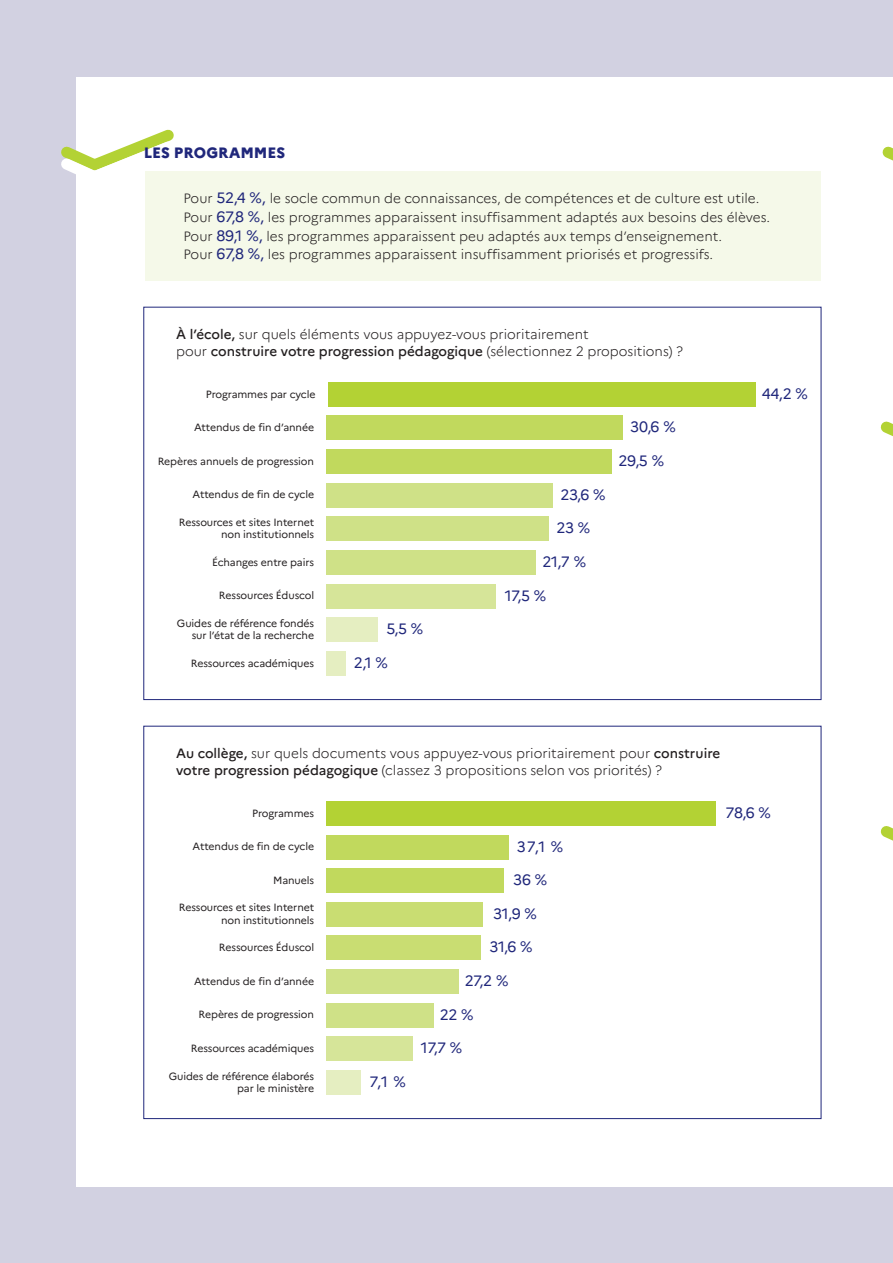
<style>
.page{position:relative;width:893px;height:1263px;background:#d2d1e1}
.page>*{position:absolute;margin:0;border:0;box-sizing:border-box;transform-origin:0 0}
.t1{font:15px "Marianne";letter-spacing:-.02em;color:#20277b}
.t2{font:800 15px "Marianne";color:#20277b}
.t3{font:300 13.5px/18.8px "Marianne";color:#231f20}
.t4{font:10.5px/12.1px "Marianne";letter-spacing:-.01em;color:#231f20;text-align:right}
.s1{font-weight:400;font-size:15px;color:#20277b}
.s2{font-weight:500}
</style>
<div class="page">
<div style="left:77px;top:77px;width:816px;height:1109px;background:#fff"></div>
<svg style="left:61px;top:121px;width:113px;height:68px"></svg>
<div style="left:145px;top:171px;width:676px;height:110px;background:#f5f9e9"></div>
<svg style="left:882px;top:146px;width:11px;height:15px"></svg>
<svg style="left:880px;top:421px;width:13px;height:16px"></svg>
<svg style="left:880px;top:826px;width:13px;height:15px"></svg>
<div style="left:328px;top:382px;width:428px;height:25px;background:#b3d234"></div>
<div style="left:326px;top:584px;width:170px;height:24px;background:#d6e599"></div>
<div style="left:326px;top:651px;width:20px;height:25px;background:#e5eec1"></div>
<div style="left:326px;top:618px;width:52px;height:24px;background:#e5eec1"></div>
<div style="left:326px;top:517px;width:223px;height:24px;background:#cfe187"></div>
<div style="left:326px;top:416px;width:297px;height:24px;background:#c1d95d"></div>
<div style="left:326px;top:483px;width:227px;height:24px;background:#cfe187"></div>
<div style="left:326px;top:550px;width:209px;height:25px;background:#cfe187"></div>
<div style="left:326px;top:449px;width:285px;height:25px;background:#c1d95d"></div>
<div style="left:326px;top:801px;width:390px;height:25px;background:#b3d234"></div>
<div style="left:326px;top:1070px;width:35px;height:25px;background:#e5eec1"></div>
<div style="left:326px;top:936px;width:155px;height:24px;background:#c9dd72"></div>
<div style="left:326px;top:868px;width:178px;height:25px;background:#c1d95d"></div>
<div style="left:326px;top:1036px;width:86px;height:25px;background:#d6e599"></div>
<div style="left:326px;top:1003px;width:108px;height:24px;background:#cfe187"></div>
<div style="left:326px;top:969px;width:133px;height:25px;background:#cfe187"></div>
<div style="left:326px;top:835px;width:183px;height:24px;background:#c1d95d"></div>
<div style="left:326px;top:902px;width:157px;height:24px;background:#c9dd72"></div>
<p class="t2" style="left:144px;top:143px;width:143px">LES PROGRAMMES</p>
<p class="t3" style="left:184px;top:189px;width:588px">Pour <span class="s1">52,4 %,</span> le socle commun de connaissances, de compétences et de culture est utile.<br>Pour <span class="s1">67,8 %,</span> les programmes apparaissent insuffisamment adaptés aux besoins des élèves.<br>Pour <span class="s1">89,1 %,</span> les programmes apparaissent peu adaptés aux temps d’enseignement.<br>Pour <span class="s1">67,8 %,</span> les programmes apparaissent insuffisamment priorisés et progressifs.</p>
<p class="t3" style="left:176px;top:326px;width:508px;line-height:17.2px"><span class="s2">À l’école,</span> sur quels éléments vous appuyez-vous prioritairement<br>pour <span class="s2">construire votre progression pédagogique</span> (sélectionnez 2 propositions) ?</p>
<p class="t4" style="left:206px;top:388px;width:111px">Programmes par cycle</p>
<p class="t1" style="left:762px;top:384px;width:48px">44,2 %</p>
<p class="t4" style="left:194px;top:421px;width:122px">Attendus de fin d’année</p>
<p class="t1" style="left:630px;top:418px;width:47px">30,6 %</p>
<p class="t4" style="left:158px;top:455px;width:158px">Repères annuels de progression</p>
<p class="t1" style="left:618px;top:452px;width:47px">29,5 %</p>
<p class="t4" style="left:193px;top:489px;width:123px">Attendus de fin de cycle</p>
<p class="t1" style="left:560px;top:485px;width:47px">23,6 %</p>
<p class="t4" style="left:179px;top:516px;width:137px">Ressources et sites Internet non institutionnels</p>
<p class="t1" style="left:556px;top:519px;width:35px">23 %</p>
<p class="t4" style="left:212px;top:556px;width:104px">Échanges entre pairs</p>
<p class="t1" style="left:543px;top:553px;width:45px">21,7 %</p>
<p class="t4" style="left:219px;top:589px;width:97px">Ressources Éduscol</p>
<p class="t1" style="left:505px;top:586px;width:43px">17,5 %</p>
<p class="t4" style="left:177px;top:617px;width:139px">Guides de référence fondés sur l’état de la recherche</p>
<p class="t1" style="left:386px;top:620px;width:38px">5,5 %</p>
<p class="t4" style="left:191px;top:657px;width:125px">Ressources académiques</p>
<p class="t1" style="left:354px;top:653px;width:35px">2,1 %</p>
<p class="t3" style="left:176px;top:745px;width:546px;line-height:17.2px"><span class="s2">Au collège,</span> sur quels documents vous appuyez-vous prioritairement pour <span class="s2">construire votre progression pédagogique</span> (classez 3 propositions selon vos priorités) ?</p>
<p class="t4" style="left:252px;top:807px;width:63px">Programmes</p>
<p class="t1" style="left:726px;top:803px;width:47px">78,6 %</p>
<p class="t4" style="left:193px;top:840px;width:123px">Attendus de fin de cycle</p>
<p class="t1" style="left:517px;top:837px;width:48px">37,1 %</p>
<p class="t4" style="left:273px;top:874px;width:42px">Manuels</p>
<p class="t1" style="left:513px;top:871px;width:35px">36 %</p>
<p class="t4" style="left:179px;top:901px;width:137px">Ressources et sites Internet non institutionnels</p>
<p class="t1" style="left:493px;top:904px;width:45px">31,9 %</p>
<p class="t4" style="left:219px;top:941px;width:97px">Ressources Éduscol</p>
<p class="t1" style="left:489px;top:938px;width:45px">31,6 %</p>
<p class="t4" style="left:194px;top:975px;width:122px">Attendus de fin d’année</p>
<p class="t1" style="left:465px;top:971px;width:45px">27,2 %</p>
<p class="t4" style="left:199px;top:1008px;width:117px">Repères de progression</p>
<p class="t1" style="left:440px;top:1005px;width:35px">22 %</p>
<p class="t4" style="left:191px;top:1042px;width:125px">Ressources académiques</p>
<p class="t1" style="left:421px;top:1039px;width:43px">17,7 %</p>
<p class="t4" style="left:169px;top:1070px;width:147px">Guides de référence élaborés par le ministère</p>
<p class="t1" style="left:369px;top:1072px;width:38px">7,1 %</p>
</div>
